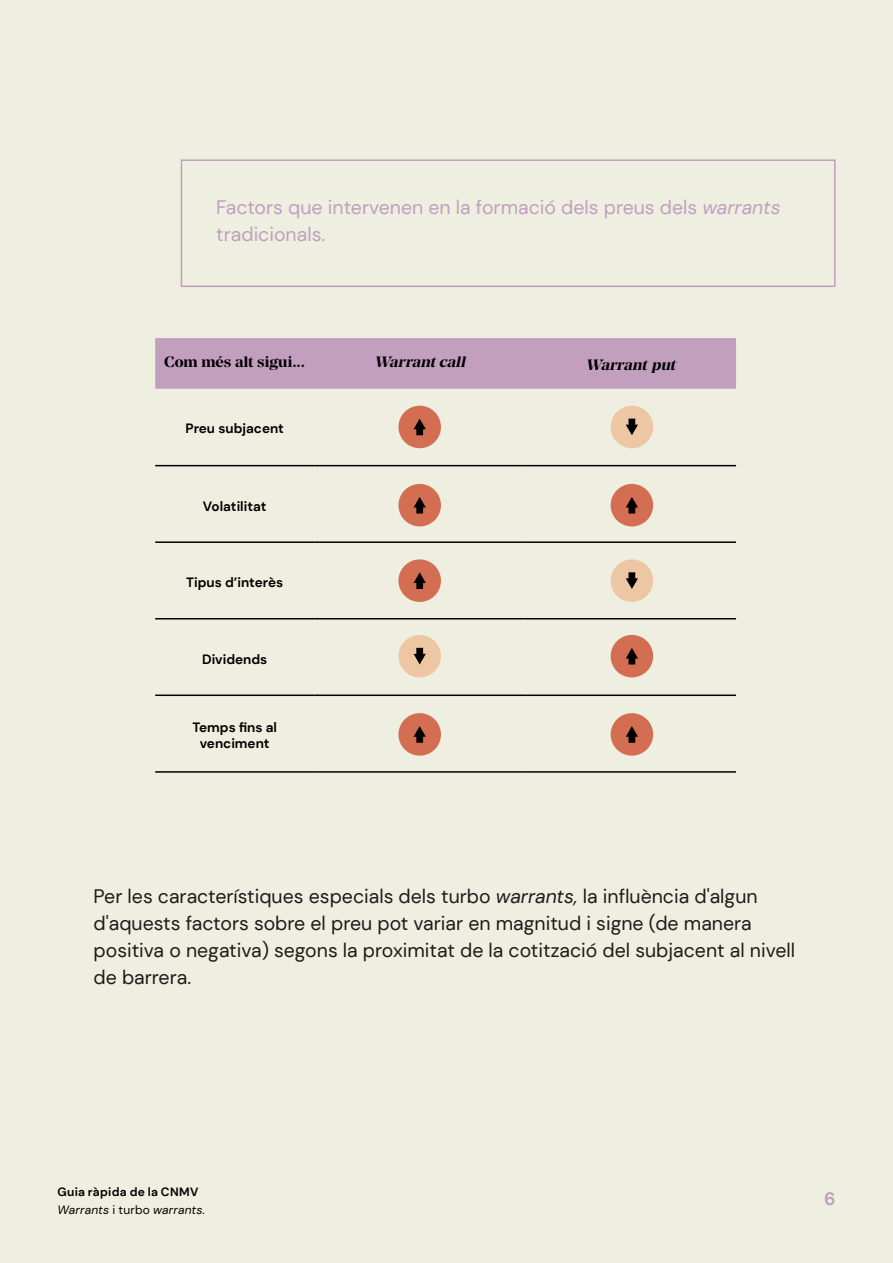
<style>
.page{position:relative;width:893px;height:1263px;background:#efefe1}
.page>*{position:absolute;margin:0;border:0;box-sizing:border-box;transform-origin:0 0}
.t1{font:19.5px/27px "DM Sans";color:#1c1c1c}
.t2{font:19.5px/27px "DM Sans";color:#c29ebf}
.t3{font:700 18px "DM Sans";color:#c29ebf}
.t4{font:italic 700 15px "Manier";color:#000}
.t5{font:700 15px "Manier";color:#000}
.t6{font:700 13.5px/16.2px "DM Sans";color:#000;text-align:center}
.t7{font:700 12px/17.7px "DM Sans";letter-spacing:.025em;color:#000}
.s1{font-style:italic}
.s2{font-weight:400;font-style:italic}
.s3{font-weight:400}
</style>
<div class="page">
<div style="left:155px;top:338px;width:581px;height:51px;background:#c29ebf"></div>
<hr style="left:155px;top:541px;width:159px;height:2px;background:#000">
<hr style="left:155px;top:618px;width:159px;height:1px;background:#000">
<hr style="left:155px;top:694px;width:159px;height:2px;background:#000">
<hr style="left:155px;top:771px;width:159px;height:2px;background:#000">
<hr style="left:155px;top:465px;width:159px;height:1px;background:#000">
<hr style="left:314px;top:465px;width:211px;height:1px;background:#000">
<hr style="left:525px;top:465px;width:211px;height:1px;background:#000">
<hr style="left:314px;top:541px;width:211px;height:2px;background:#000">
<hr style="left:525px;top:541px;width:211px;height:2px;background:#000">
<hr style="left:314px;top:618px;width:211px;height:1px;background:#000">
<hr style="left:525px;top:618px;width:211px;height:1px;background:#000">
<hr style="left:314px;top:694px;width:211px;height:2px;background:#000">
<hr style="left:525px;top:694px;width:211px;height:2px;background:#000">
<hr style="left:314px;top:771px;width:211px;height:2px;background:#000">
<hr style="left:525px;top:771px;width:211px;height:2px;background:#000">
<div style="left:398px;top:406px;width:43px;height:42px;background:#d46e52;border-radius:50%"></div>
<svg style="left:414px;top:419px;width:12px;height:16px"></svg>
<div style="left:611px;top:484px;width:42px;height:42px;background:#d46e52;border-radius:50%"></div>
<svg style="left:626px;top:497px;width:12px;height:16px"></svg>
<div style="left:611px;top:713px;width:42px;height:43px;background:#d46e52;border-radius:50%"></div>
<svg style="left:626px;top:726px;width:12px;height:17px"></svg>
<div style="left:611px;top:635px;width:42px;height:42px;background:#d46e52;border-radius:50%"></div>
<svg style="left:626px;top:648px;width:12px;height:16px"></svg>
<div style="left:398px;top:484px;width:43px;height:42px;background:#d46e52;border-radius:50%"></div>
<svg style="left:414px;top:497px;width:12px;height:16px"></svg>
<div style="left:398px;top:713px;width:43px;height:43px;background:#d46e52;border-radius:50%"></div>
<svg style="left:414px;top:726px;width:12px;height:17px"></svg>
<div style="left:398px;top:559px;width:43px;height:43px;background:#d46e52;border-radius:50%"></div>
<svg style="left:414px;top:572px;width:12px;height:17px"></svg>
<div style="left:611px;top:406px;width:42px;height:42px;background:#edc7a3;border-radius:50%"></div>
<svg style="left:626px;top:419px;width:12px;height:16px"></svg>
<div style="left:611px;top:559px;width:42px;height:43px;background:#edc7a3;border-radius:50%"></div>
<svg style="left:626px;top:572px;width:12px;height:17px"></svg>
<div style="left:398px;top:635px;width:43px;height:42px;background:#edc7a3;border-radius:50%"></div>
<svg style="left:414px;top:648px;width:12px;height:16px"></svg>
<div style="left:181px;top:159px;width:655px;height:128px;border:2px solid #c29ebf"></div>
<p class="t2" style="left:216px;top:194px;width:566px">Factors que intervenen en la formació dels preus dels <span class="s1">warrants </span>tradicionals.</p>
<p class="t5" style="left:164px;top:352px;width:143px">Com més alt sigui...</p>
<p class="t4" style="left:374px;top:352px;width:96px">Warrant call</p>
<p class="t4" style="left:586px;top:356px;width:95px">Warrant put</p>
<p class="t6" style="left:185px;top:421px;width:100px">Preu subjacent</p>
<p class="t6" style="left:203px;top:498px;width:65px">Volatilitat</p>
<p class="t6" style="left:186px;top:574px;width:99px">Tipus d’interès</p>
<p class="t6" style="left:202px;top:651px;width:67px">Dividends</p>
<p class="t6" style="left:192px;top:719px;width:86px">Temps fins al venciment</p>
<p class="t1" style="left:94px;top:883px;width:703px">Per les característiques especials dels turbo <span class="s1">warrants,</span> la influència d'algun d'aquests factors sobre el preu pot variar en magnitud i signe (de manera positiva o negativa) segons la proximitat de la cotització del subjacent al nivell de barrera.</p>
<p class="t7" style="left:57px;top:1183px;width:149px">Guia ràpida de la CNMV<br><span class="s2">Warrants</span> <span class="s3">i turbo</span> <span class="s2">warrants.</span></p>
<p class="t3" style="left:824px;top:1188px;width:13px">6</p>
</div>
